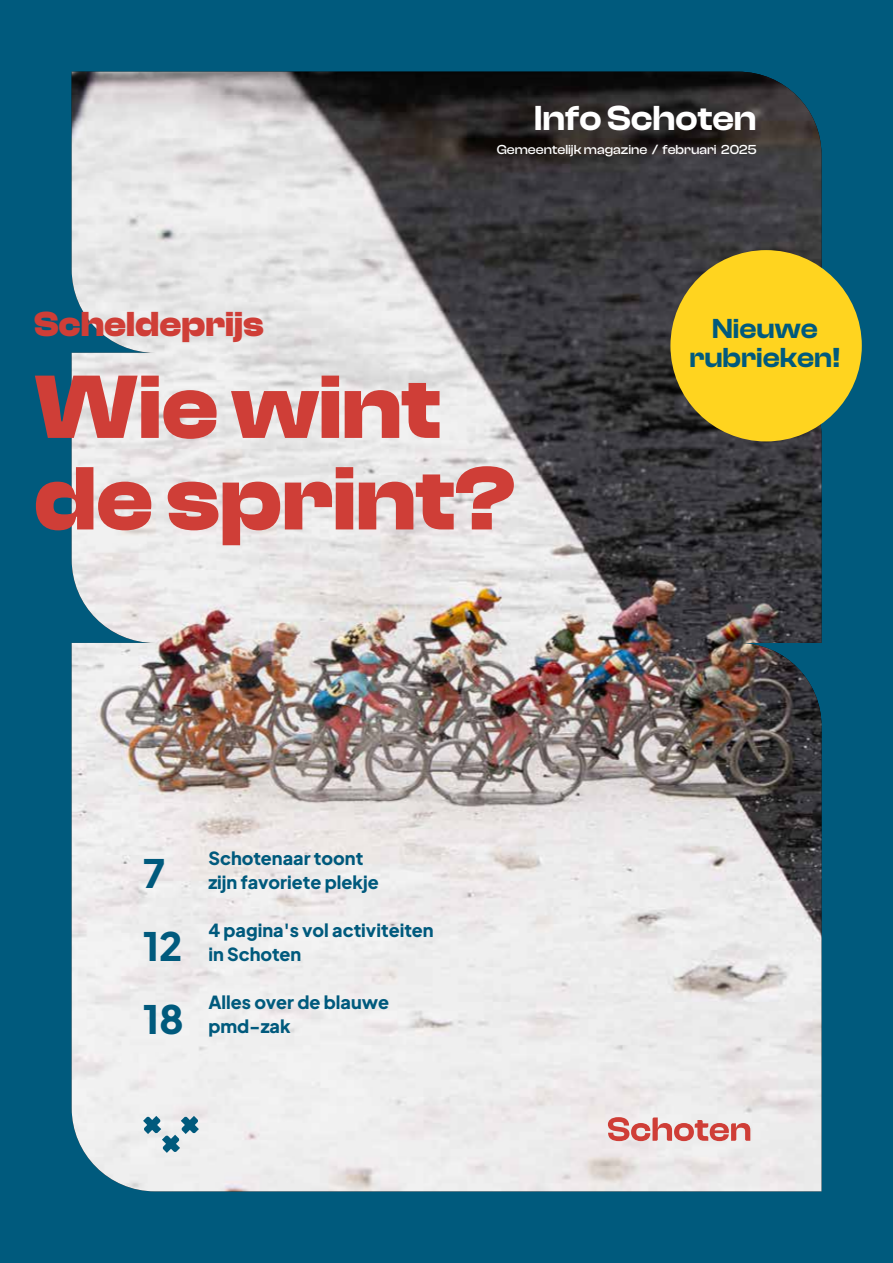
<style>
.page{position:relative;width:893px;height:1263px;background:#005a7d}
.page>*{position:absolute;margin:0;border:0;box-sizing:border-box;transform-origin:0 0}
.t1{font:700 93px/91.5px "Clash Display";color:#cf3e37}
.t2{font:800 39px "Plus Jakarta Sans";color:#005a7d}
.t3{font:700 36px "Clash Display";color:#cf3e37}
.t4{font:600 36px "Clash Display";color:#fff}
.t5{font:600 28.5px/28.5px "Clash Display";color:#005a7d;text-align:center}
.t6{font:800 18px/24px "Plus Jakarta Sans";color:#005a7d}
.t7{font:500 13.5px "Clash Display";color:#fff}
</style>
<div class="page">
<img style="left:72px;top:72px;width:749px;height:1119px">
<svg style="left:608px;top:1117px;width:142px;height:24px"></svg>
<svg style="left:143px;top:1116px;width:56px;height:37px"></svg>
<div style="left:670px;top:250px;width:192px;height:191px;background:#ffd41f;border-radius:50%"></div>
<h3 class="t3" style="left:34px;top:304px;width:231px">Scheldeprijs</h3>
<h3 class="t4" style="left:534px;top:98px;width:224px">Info Schoten</h3>
<p class="t7" style="left:497px;top:142px;width:261px">Gemeentelijk magazine / februari 2025</p>
<h3 class="t5" style="left:689px;top:315px;width:153px">Nieuwe rubrieken!</h3>
<h1 class="t1" style="left:34px;top:362px;width:483px">Wie wint de sprint?</h1>
<h2 class="t2" style="left:143px;top:838px;width:23px">7</h2>
<h2 class="t2" style="left:143px;top:910px;width:41px">12</h2>
<h2 class="t2" style="left:143px;top:984px;width:42px">18</h2>
<p class="t6" style="left:208px;top:844px;width:172px">Schotenaar toont zijn favoriete plekje</p>
<p class="t6" style="left:208px;top:916px;width:227px">4 pagina's vol activiteiten in Schoten</p>
<p class="t6" style="left:208px;top:988px;width:182px">Alles over de blauwe pmd-zak</p>
</div>
